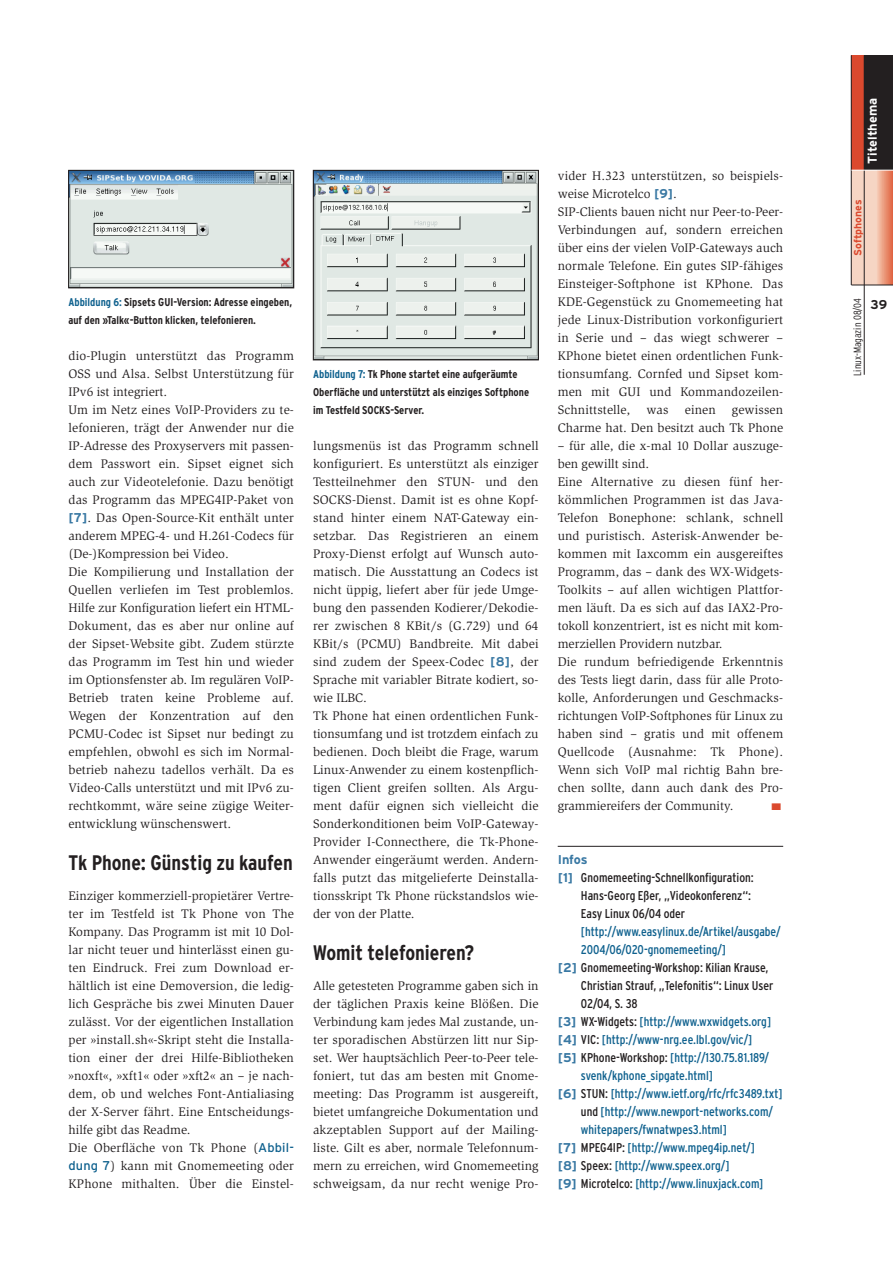
<style>
.page{position:relative;width:893px;height:1262px;background:#fff}
.page>*{position:absolute;margin:0;border:0;box-sizing:border-box;transform-origin:0 0}
.t1{font:700 condensed 21px "Interstate";color:#231f20}
.t2{font:12.75px/18px "Slimbach";letter-spacing:.01em;color:#231f20}
.t3{font:condensed 12.75px "Interstate";color:#0f618e}
.t4{font:condensed 12.75px "Interstate";color:#231f20}
.t5{font:700 12.75px "Interstate";color:#fff}
.t6{font:700 12.75px "Interstate";letter-spacing:-.01em;color:#3978a3}
.t7{font:700 12.75px "Interstate";color:#231f20}
.t8{font:700 condensed 11.25px/18px "Interstate";color:#231f20}
.t9{font:300 condensed 10.5px "Interstate";color:#231f20}
.t10{font:700 10.5px "Interstate";color:#db492e}
.t11{font:9.6px "Zapf Dingbats";color:#db492e;scale:1.33 1}
.s1{color:#0f618e}
.s2{font-family:"Interstate";font-weight:700;color:#3978a3}
.s3{font-family:"Interstate";color:#0f618e}
.s4{font-weight:700;font-stretch:normal;color:#3978a3}
.s5{color:#231f20}
</style>
<div class="page">
<div style="left:851px;top:55px;width:41px;height:230px;background:#db492e"></div>
<div style="left:864px;top:55px;width:28px;height:115px;background:#231f20"></div>
<div style="left:851px;top:170px;width:25px;height:115px;background:#f6d5c4"></div>
<svg style="left:876px;top:171px;width:16px;height:114px;background:#eb9c80"></svg>
<hr style="left:851px;top:55px;width:1px;height:230px;background:#231f20">
<hr style="left:557px;top:846px;width:226px;height:1px;background:#231f20">
<hr style="left:863px;top:55px;width:1px;height:320px;background:#231f20">
<hr style="left:851px;top:170px;width:41px;height:1px;background:#fff">
<hr style="left:851px;top:285px;width:41px;height:1px;background:#231f20">
<img style="left:70px;top:172px;width:222px;height:114px">
<div style="left:68px;top:170px;width:226px;height:118px;border:1px solid #231f20"></div>
<img style="left:315px;top:172px;width:221px;height:186px">
<div style="left:313px;top:170px;width:225px;height:190px;border:1px solid #231f20"></div>
<p class="t8" style="left:68px;top:294px;width:225px"><span class="s1">Abbildung 6:</span> Sipsets GUI-Version: Adresse eingeben, auf den »Talk«-Button klicken, telefonieren.</p>
<p class="t2" style="left:68px;top:348px;width:227px">dio-Plugin unterstützt das Programm OSS und Alsa. Selbst Unterstützung für IPv6 ist integriert.<br>Um im Netz eines VoIP-Providers zu te&shy;lefonieren, trägt der Anwender nur die IP-Adresse des Proxyservers mit passen&shy;dem Passwort ein. Sipset eignet sich auch zur Videotelefonie. Dazu benötigt das Programm das MPEG4IP-Paket von <span class="s2">[7]</span>. Das Open-Source-Kit enthält unter anderem MPEG-4- und H.261-Codecs für (De-)Kompression bei Video.<br>Die Kompilierung und Installation der Quellen verliefen im Test problemlos.<br>Hilfe zur Konfiguration liefert ein HTML-Dokument, das es aber nur online auf der Sipset-Website gibt. Zudem stürzte das Programm im Test hin und wieder im Optionsfenster ab. Im regulären VoIP-Betrieb traten keine Probleme auf.<br>Wegen der Konzentration auf den PCMU-Codec ist Sipset nur bedingt zu empfehlen, obwohl es sich im Normal&shy;betrieb nahezu tadellos verhält. Da es Video-Calls unterstützt und mit IPv6 zu&shy;rechtkommt, wäre seine zügige Weiter&shy;entwicklung wünschenswert.</p>
<h1 class="t1" style="left:68px;top:855px;width:226px">Tk Phone: Günstig zu kaufen</h1>
<p class="t2" style="left:68px;top:888px;width:227px">Einziger kommerziell-propietärer Vertre&shy;ter im Testfeld ist Tk Phone von The Kompany. Das Programm ist mit 10 Dol&shy;lar nicht teuer und hinterlässt einen gu&shy;ten Eindruck. Frei zum Download er&shy;hältlich ist eine Demoversion, die ledig&shy;lich Gespräche bis zwei Minuten Dauer zulässt. Vor der eigentlichen Installation per »install.sh«-Skript steht die Installa&shy;tion einer der drei Hilfe-Bibliotheken »noxft«, »xft1« oder »xft2« an – je nach&shy;dem, ob und welches Font-Antialiasing der X-Server fährt. Eine Entscheidungs&shy;hilfe gibt das Readme.<br>Die Oberfläche von Tk Phone (<span class="s3">Abbil&shy;dung 7</span>) kann mit Gnomemeeting oder KPhone mithalten. Über die Einstel-</p>
<p class="t8" style="left:313px;top:366px;width:217px"><span class="s1">Abbildung 7:</span> Tk Phone startet eine aufgeräumte<br>Oberfläche und unterstützt als einziges Softphone im Testfeld SOCKS-Server.</p>
<p class="t2" style="left:313px;top:438px;width:227px">lungsmenüs ist das Programm schnell konfiguriert. Es unterstützt als einziger Testteilnehmer den STUN- und den SOCKS-Dienst. Damit ist es ohne Kopf&shy;stand hinter einem NAT-Gateway ein&shy;setzbar. Das Registrieren an einem Proxy-Dienst erfolgt auf Wunsch auto&shy;matisch. Die Ausstattung an Codecs ist nicht üppig, liefert aber für jede Umge&shy;bung den passenden Kodierer/Dekodie&shy;rer zwischen 8 KBit/s (G.729) und 64<br>KBit/s (PCMU) Bandbreite. Mit dabei sind zudem der Speex-Codec <span class="s2">[8]</span>, der Sprache mit variabler Bitrate kodiert, so&shy;wie ILBC.<br>Tk Phone hat einen ordentlichen Funk&shy;tionsumfang und ist trotzdem einfach zu bedienen. Doch bleibt die Frage, warum Linux-Anwender zu einem kostenpflich&shy;tigen Client greifen sollten. Als Argu&shy;ment dafür eignen sich vielleicht die Sonderkonditionen beim VoIP-Gateway-Provider I-Connecthere, die Tk-Phone-Anwender eingeräumt werden. Andern&shy;falls putzt das mitgelieferte Deinstalla&shy;tionsskript Tk Phone rückstandslos wie&shy;der von der Platte.</p>
<h1 class="t1" style="left:313px;top:945px;width:162px">Womit telefonieren?</h1>
<p class="t2" style="left:313px;top:978px;width:227px;text-align:justify">Alle getesteten Programme gaben sich in der täglichen Praxis keine Blößen. Die Verbindung kam jedes Mal zustande, un&shy;ter sporadischen Abstürzen litt nur Sip&shy;set. Wer hauptsächlich Peer-to-Peer tele&shy;foniert, tut das am besten mit Gnome&shy;meeting: Das Programm ist ausgereift, bietet umfangreiche Dokumentation und akzeptablen Support auf der Mailing&shy;liste. Gilt es aber, normale Telefonnum&shy;mern zu erreichen, wird Gnomemeeting schweigsam, da nur recht wenige Pro-</p>
<p class="t2" style="left:557px;top:168px;width:227px">vider H.323 unterstützen, so beispiels&shy;weise Microtelco <span class="s2">[9]</span>.<br>SIP-Clients bauen nicht nur Peer-to-Peer-Verbindungen auf, sondern erreichen über eins der vielen VoIP-Gateways auch normale Telefone. Ein gutes SIP-fähiges Einsteiger-Softphone ist KPhone. Das KDE-Gegenstück zu Gnomemeeting hat jede Linux-Distribution vorkonfiguriert in Serie und – das wiegt schwerer – KPhone bietet einen ordentlichen Funk&shy;tionsumfang. Cornfed und Sipset kom&shy;men mit GUI und Kommandozeilen-Schnittstelle,</p>
<p class="t2" style="left:557px;top:402px;width:227px;text-align:right">gewissen<br>Charme hat. Den besitzt auch Tk Phone</p>
<p class="t2" style="left:557px;top:438px;width:227px">– für alle, die x-mal 10 Dollar auszuge&shy;ben gewillt sind.<br>Eine Alternative zu diesen fünf her&shy;kömmlichen Programmen ist das Java-Telefon Bonephone: schlank, schnell und puristisch. Asterisk-Anwender be&shy;kommen mit Iaxcomm ein ausgereiftes Programm, das – dank des WX-Widgets-Toolkits – auf allen wichtigen Plattfor&shy;men läuft. Da es sich auf das IAX2-Pro&shy;tokoll konzentriert, ist es nicht mit kom&shy;merziellen Providern nutzbar.<br>Die rundum befriedigende Erkenntnis des Tests liegt darin, dass für alle Proto&shy;kolle, Anforderungen und Geschmacks&shy;richtungen VoIP-Softphones für Linux zu haben sind – gratis und mit offenem Quellcode (Ausnahme: Tk Phone).<br>Wenn sich VoIP mal richtig Bahn bre&shy;chen sollte, dann auch dank des Pro&shy;grammiereifers der Community.</p>
<p class="t2" style="left:646px;top:402px;width:24px">was</p>
<p class="t2" style="left:684px;top:402px;width:32px">einen</p>
<p class="t11" style="left:771px;top:801px;width:9px">■</p>
<p class="t6" style="left:557px;top:855px;width:31px">Infos</p>
<p class="t4" style="left:557px;top:873px;width:198px"><span class="s4">[1]</span> Gnomemeeting-Schnellkonfiguration:</p>
<p class="t4" style="left:581px;top:891px;width:172px">Hans-Georg Eßer, „Videokonferenz“:</p>
<p class="t4" style="left:581px;top:909px;width:106px">Easy Linux 06/04 oder</p>
<p class="t3" style="left:581px;top:927px;width:201px">[http://www.easylinux.de/Artikel/ausgabe/</p>
<p class="t3" style="left:581px;top:945px;width:146px">2004/06/020-gnomemeeting/]</p>
<p class="t4" style="left:557px;top:963px;width:212px"><span class="s4">[2]</span> Gnomemeeting-Workshop: Kilian Krause,</p>
<p class="t4" style="left:581px;top:981px;width:194px">Christian Strauf, „Telefonitis“: Linux User</p>
<p class="t4" style="left:581px;top:999px;width:58px">02/04, S. 38</p>
<p class="t3" style="left:557px;top:1017px;width:215px"><span class="s4">[3]</span> <span class="s5">WX-Widgets:</span> [http://www.wxwidgets.org]</p>
<p class="t3" style="left:557px;top:1035px;width:196px"><span class="s4">[4]</span> <span class="s5">VIC:</span> [http://www-nrg.ee.lbl.gov/vic/]</p>
<p class="t3" style="left:557px;top:1053px;width:213px"><span class="s4">[5]</span> <span class="s5">KPhone-Workshop:</span> [http://130.75.81.189/</p>
<p class="t3" style="left:581px;top:1071px;width:133px">svenk/kphone_sipgate.html]</p>
<p class="t3" style="left:557px;top:1089px;width:226px"><span class="s4">[6]</span> <span class="s5">STUN:</span> [http://www.ietf.org/rfc/rfc3489.txt]</p>
<p class="t3" style="left:581px;top:1107px;width:193px"><span class="s5">und</span> [http://www.newport-networks.com/</p>
<p class="t3" style="left:581px;top:1125px;width:147px">whitepapers/fwnatwpes3.html]</p>
<p class="t3" style="left:557px;top:1143px;width:199px"><span class="s4">[7]</span> <span class="s5">MPEG4IP:</span> [http://www.mpeg4ip.net/]</p>
<p class="t3" style="left:557px;top:1161px;width:173px"><span class="s4">[8]</span> <span class="s5">Speex:</span> [http://www.speex.org/]</p>
<p class="t3" style="left:557px;top:1179px;width:207px"><span class="s4">[9]</span> <span class="s5">Microtelco:</span> [http://www.linuxjack.com]</p>
<p class="t5" style="left:867px;top:164px;width:67px;rotate:-90deg">Titelthema</p>
<p class="t10" style="left:853px;top:256px;width:58px;rotate:-90deg">Softphones</p>
<p class="t9" style="left:853px;top:376px;width:79px;rotate:-90deg">Linux-Magazin 08/04</p>
<p class="t7" style="left:870px;top:300px;width:18px">39</p>
</div>
